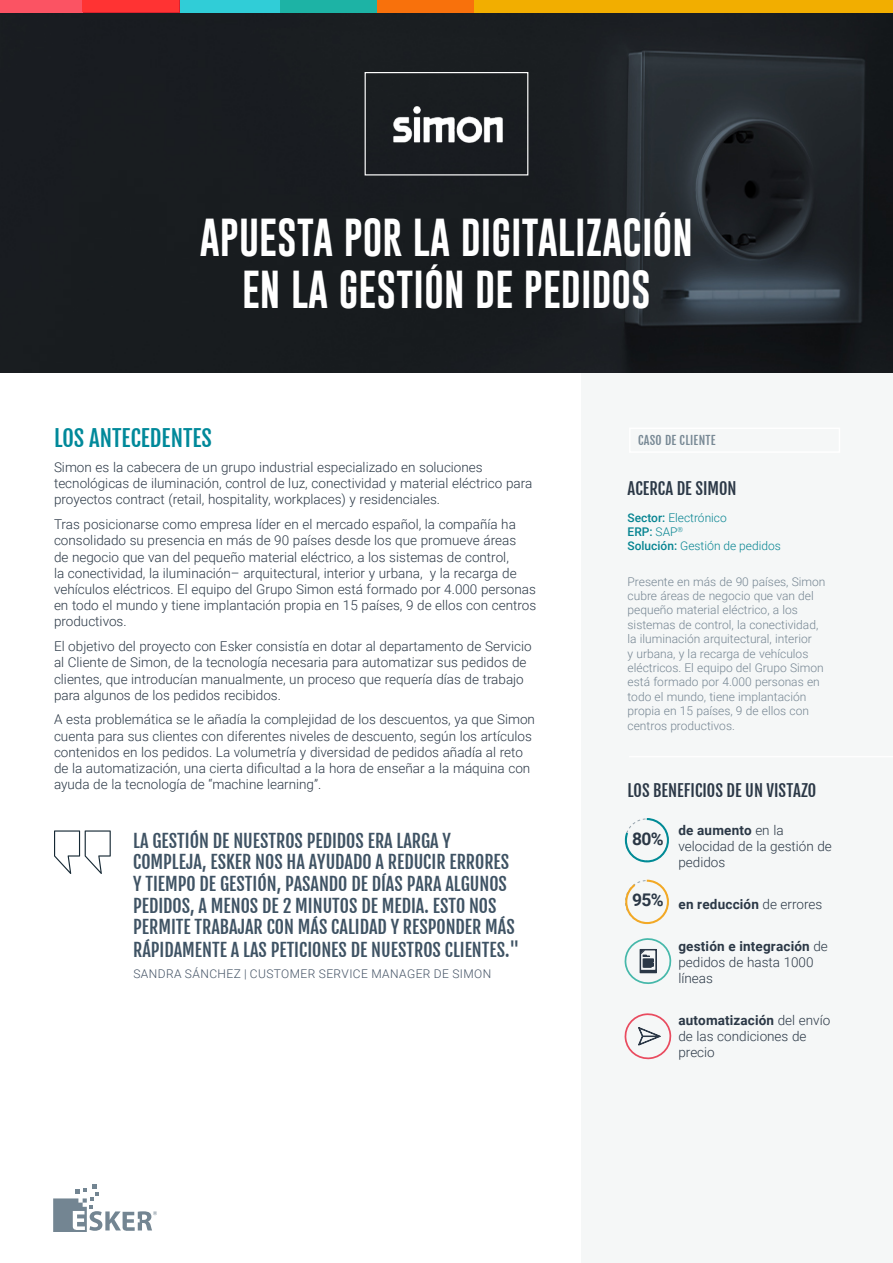
<style>
.page{position:relative;width:893px;height:1263px;background:#fff}
.page>*{position:absolute;margin:0;border:0;box-sizing:border-box;transform-origin:0 0}
.t1{font:39px/52.1px "Gobold";color:#fff;text-align:center}
.t2{font:22.35px "Fjalla One";color:#00899a}
.t3{font:18px/21.8px "Fjalla One";color:#3f5364}
.t4{font:700 17.4px "Roboto";color:#2b3846}
.t5{font:16.5px "Fjalla One";color:#2b3846}
.t6{font:300 13.5px/16.2px "Roboto";color:#2b3846}
.t7{font:700 13.5px "Roboto";letter-spacing:.015em;color:#2b3846}
.t8{font:300 12px/14.4px "Roboto";color:#758592}
.t9{font:300 12px/14.4px "Roboto";color:#068491}
.t10{font:300 12px "Roboto";letter-spacing:.035em;color:#445365}
.t11{font:12px "Fjalla One";letter-spacing:.02em;color:#788995}
.s1{font-weight:500}
.s2{font-weight:700}
.s3{font-weight:300}
</style>
<div class="page">
<div style="left:581px;top:353px;width:312px;height:910px;background:#f5f7f7"></div>
<img style="left:0;top:12px;width:893px;height:360px">
<div style="left:365px;top:72px;width:163px;height:103px;border:1px solid #fff"></div>
<hr style="left:629px;top:756px;width:264px;height:1px;background:#fefefe">
<svg style="left:53px;top:1184px;width:104px;height:47px"></svg>
<div style="left:0;top:0;width:83px;height:12px;background:#fb5363"></div>
<svg style="left:83px;top:0;width:97px;height:12px"></svg>
<div style="left:180px;top:0;width:100px;height:12px;background:#30cdd7"></div>
<div style="left:280px;top:0;width:97px;height:12px;background:#1db3a5"></div>
<div style="left:377px;top:0;width:97px;height:12px;background:#f8710c"></div>
<div style="left:474px;top:0;width:419px;height:12px;background:#f2ae00"></div>
<div style="left:82px;top:0;width:97px;height:11px;background:#f33"></div>
<svg style="left:624px;top:818px;width:45px;height:45px"></svg>
<svg style="left:625px;top:879px;width:44px;height:46px"></svg>
<svg style="left:624px;top:938px;width:48px;height:46px"></svg>
<svg style="left:624px;top:1013px;width:48px;height:47px"></svg>
<img style="left:384px;top:101px;width:128px;height:46px">
<svg style="left:54px;top:830px;width:57px;height:44px"></svg>
<h1 class="t1" style="left:200px;top:211px;width:495px">APUESTA POR LA DIGITALIZACIÓN<br>EN LA GESTIÓN DE PEDIDOS</h1>
<h2 class="t2" style="left:54px;top:425px;width:160px">LOS ANTECEDENTES</h2>
<p class="t6" style="left:54px;top:459px;width:480px">Simon es la cabecera de un grupo industrial especializado en soluciones tecnológicas de iluminación, control de luz, conectividad y material eléctrico para proyectos contract (retail, hospitality, workplaces) y residenciales.</p>
<p class="t6" style="left:54px;top:516px;width:484px">Tras posicionarse como empresa líder en el mercado español, la compañía ha consolidado su presencia en más de 90 países desde los que promueve áreas<br>de negocio que van del pequeño material eléctrico, a los sistemas de control,<br>la conectividad, la iluminación– arquitectural, interior y urbana, y la recarga de vehículos eléctricos. El equipo del Grupo Simon está formado por 4.000 personas en todo el mundo y tiene implantación propia en 15 países, 9 de ellos con centros productivos.</p>
<p class="t6" style="left:54px;top:638px;width:479px">El objetivo del proyecto con Esker consistía en dotar al departamento de Servicio al Cliente de Simon, de la tecnología necesaria para automatizar sus pedidos de clientes, que introducían manualmente, un proceso que requería días de trabajo para algunos de los pedidos recibidos.</p>
<p class="t6" style="left:54px;top:711px;width:482px">A esta problemática se le añadía la complejidad de los descuentos, ya que Simon cuenta para sus clientes con diferentes niveles de descuento, según los artículos contenidos en los pedidos. La volumetría y diversidad de pedidos añadía al reto de la automatización, una cierta dificultad a la hora de enseñar a la máquina con ayuda de la tecnología de “machine learning”.</p>
<p class="t3" style="left:133px;top:830px;width:388px">LA GESTIÓN DE NUESTROS PEDIDOS ERA LARGA Y COMPLEJA, ESKER NOS HA AYUDADO A REDUCIR ERRORES Y TIEMPO DE GESTIÓN, PASANDO DE DÍAS PARA ALGUNOS PEDIDOS, A MENOS DE 2 MINUTOS DE MEDIA. ESTO NOS PERMITE TRABAJAR CON MÁS CALIDAD Y RESPONDER MÁS RÁPIDAMENTE A LAS PETICIONES DE NUESTROS CLIENTES."</p>
<p class="t10" style="left:133px;top:965px;width:359px">SANDRA SÁNCHEZ | CUSTOMER SERVICE MANAGER DE SIMON</p>
<p class="t11" style="left:638px;top:433px;width:79px">CASO DE CLIENTE</p>
<p class="t5" style="left:628px;top:478px;width:110px">ACERCA DE SIMON</p>
<p class="t9" style="left:628px;top:510px;width:155px"><span class="s1">Sector:</span> Electrónico<br><span class="s1">ERP:</span> SAP<sup>®<br></sup><span class="s1">Solución:</span> GestiÓn de pedidos</p>
<p class="t8" style="left:628px;top:574px;width:199px">Presente en más de 90 países, Simon cubre áreas de negocio que van del pequeño material eléctrico, a los sistemas de control, la conectividad, la iluminación arquitectural, interior<br>y urbana, y la recarga de vehículos eléctricos. El equipo del Grupo Simon está formado por 4.000 personas en todo el mundo, tiene implantación propia en 15 países, 9 de ellos con centros productivos.</p>
<p class="t5" style="left:627px;top:781px;width:190px">LOS BENEFICIOS DE UN VISTAZO</p>
<p class="t6" style="left:678px;top:821px;width:155px"><span class="s2">de aumento</span> en la velocidad de la gestión de pedidos</p>
<p class="t7" style="left:678px;top:894px;width:145px">en reducción <span class="s3">de errores</span></p>
<p class="t6" style="left:678px;top:937px;width:151px"><span class="s2">gestión e integración</span> de pedidos de hasta 1000 líneas</p>
<p class="t6" style="left:678px;top:1011px;width:153px"><span class="s2">automatización</span> del envío de las condiciones de precio</p>
<p class="t4" style="left:632px;top:826px;width:33px">80%</p>
<p class="t4" style="left:632px;top:888px;width:33px">95%</p>
</div>
